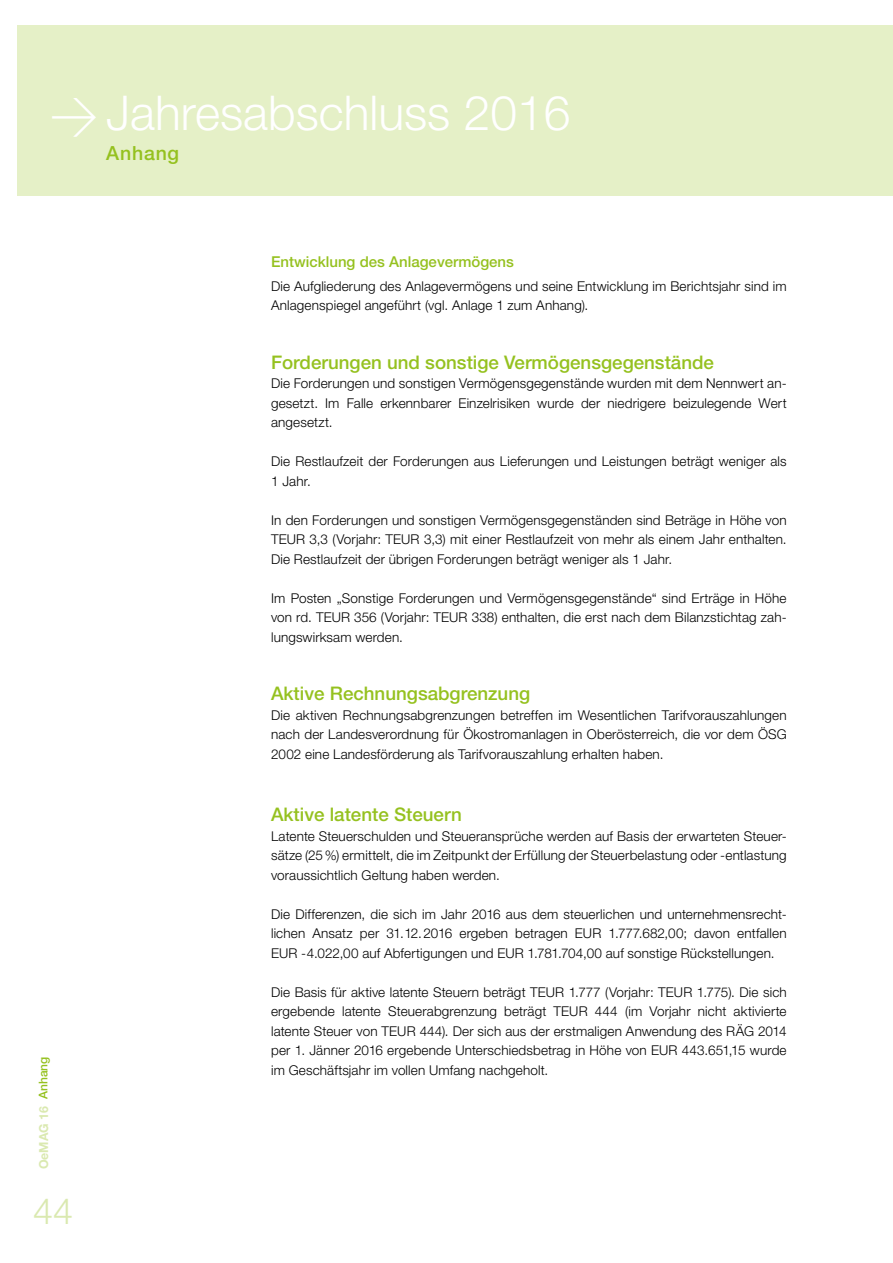
<style>
.page{position:relative;width:893px;height:1263px;background:#fff}
.page>*{position:absolute;margin:0;border:0;box-sizing:border-box;transform-origin:0 0}
.t1{font:300 48px "Helvetica Neue";color:#fff}
.t2{font:300 36px "Helvetica Neue";color:#dae9b0}
.t3{font:500 19.5px "Helvetica Neue";letter-spacing:.04em;color:#95c11f}
.t4{font:500 18.75px "Helvetica Neue";color:#95c11f}
.t5{font:500 15px "Helvetica Neue";color:#95c11f}
.t6{font:300 13.5px/19.5px "Helvetica Neue";letter-spacing:.01em;color:#000;text-align:justify}
.t7{font:700 12.45px "Helvetica Neue";color:#dae9b0}
.t8{font:500 12px "Helvetica Neue";color:#95c11f}
.s1{font-family:"DIN"}
.s2{color:#fff}
</style>
<div class="page">
<div style="left:17px;top:26px;width:876px;height:170px;background:#e5f0c7"></div>
<h1 class="t1" style="left:50px;top:83px;width:522px"><span class="s1">&gt;</span>Jahresabschluss 2016</h1>
<h3 class="t3" style="left:106px;top:141px;width:74px">Anhang</h3>
<p class="t5" style="left:271px;top:253px;width:244px">Entwicklung des Anlagevermögens</p>
<p class="t6" style="left:271px;top:276px;width:517px">Die Aufgliederung des Anlagevermögens und seine Entwicklung im Berichtsjahr sind im<br>Anlagenspiegel angeführt (vgl. Anlage 1 zum Anhang).</p>
<h3 class="t4" style="left:271px;top:351px;width:444px">Forderungen und sonstige Vermögensgegenstände</h3>
<p class="t6" style="left:271px;top:373px;width:517px">Die Forderungen und sonstigen Vermögensgegenstände wurden mit dem Nennwert an&shy;gesetzt. Im Falle erkennbarer Einzelrisiken wurde der niedrigere beizulegende Wert angesetzt.</p>
<p class="t6" style="left:271px;top:451px;width:517px">Die Restlaufzeit der Forderungen aus Lieferungen und Leistungen beträgt weniger als<br>1 Jahr.</p>
<p class="t6" style="left:271px;top:510px;width:517px">In den Forderungen und sonstigen Vermögensgegenständen sind Beträge in Höhe von TEUR 3,3 (Vorjahr: TEUR 3,3) mit einer Restlaufzeit von mehr als einem Jahr enthalten.<br>Die Restlaufzeit der übrigen Forderungen beträgt weniger als 1 Jahr.</p>
<p class="t6" style="left:271px;top:588px;width:517px">Im Posten „Sonstige Forderungen und Vermögensgegenstände“ sind Erträge in Höhe von rd. TEUR 356 (Vorjahr: TEUR 338) enthalten, die erst nach dem Bilanzstichtag zah&shy;lungswirksam werden.</p>
<p class="t8" style="left:36px;top:1099px;width:44px;rotate:-90deg">Anhang</p>
<p class="t7" style="left:36px;top:1169px;width:82px;rotate:-90deg">OeMAG 16 <span class="s2">12</span></p>
<h2 class="t2" style="left:33px;top:1189px;width:42px">44</h2>
<h3 class="t4" style="left:271px;top:682px;width:261px">Aktive Rechnungsabgrenzung</h3>
<p class="t6" style="left:271px;top:705px;width:517px">Die aktiven Rechnungsabgrenzungen betreffen im Wesentlichen Tarifvorauszahlungen nach der Landesverordnung für Ökostromanlagen in Oberösterreich, die vor dem ÖSG 2002 eine Landesförderung als Tarifvorauszahlung erhalten haben.</p>
<h3 class="t4" style="left:271px;top:803px;width:192px">Aktive latente Steuern</h3>
<p class="t6" style="left:271px;top:826px;width:517px">Latente Steuerschulden und Steueransprüche werden auf Basis der erwarteten Steuer&shy;sätze (25%) ermittelt, die im Zeitpunkt der Erfüllung der Steuerbelastung oder -entlastung voraussichtlich Geltung haben werden.</p>
<p class="t6" style="left:271px;top:904px;width:517px">Die Differenzen, die sich im Jahr 2016 aus dem steuerlichen und unternehmensrecht&shy;lichen Ansatz per 31.12.2016 ergeben betragen EUR 1.777.682,00; davon entfallen EUR -4.022,00 auf Abfertigungen und EUR 1.781.704,00 auf sonstige Rückstellungen.</p>
<p class="t6" style="left:271px;top:982px;width:517px">Die Basis für aktive latente Steuern beträgt TEUR 1.777 (Vorjahr: TEUR 1.775). Die sich ergebende latente Steuerabgrenzung beträgt TEUR 444 (im Vorjahr nicht aktivierte latente Steuer von TEUR 444). Der sich aus der erstmaligen Anwendung des RÄG 2014 per 1. Jänner 2016 ergebende Unterschiedsbetrag in Höhe von EUR 443.651,15 wurde im Geschäftsjahr im vollen Umfang nachgeholt.</p>
</div>
